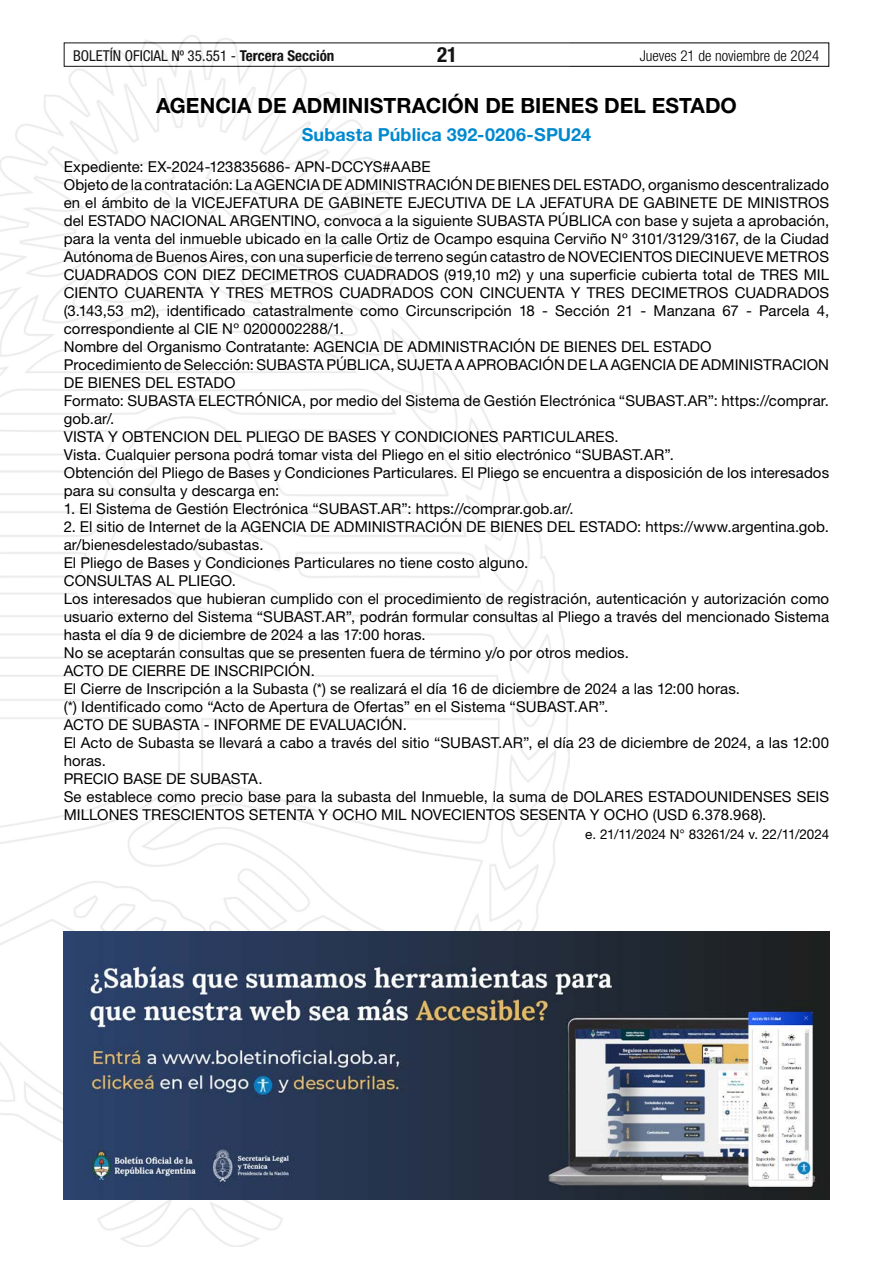
<style>
.page{position:relative;width:893px;height:1263px;background:#fff}
.page>*{position:absolute;margin:0;border:0;box-sizing:border-box;transform-origin:0 0}
.t1{font:700 21px "Helvetica Neue LT Std";letter-spacing:.005em;color:#000}
.t2{font:700 condensed 21px "Helvetica Neue LT Std";color:#000}
.t3{font:700 18px "Helvetica Neue LT Std";letter-spacing:.005em;color:#0089cf}
.t4{font:15px/18px "Helvetica Neue LT Std";letter-spacing:.005em;color:#000}
.t5{font:condensed 15px "Helvetica Neue LT Std";color:#000}
.t6{font:300 condensed 15px "Helvetica Neue LT Std";color:#000}
.t7{font:13.5px "Helvetica Neue LT Std";letter-spacing:-.005em;color:#000}
.s1{font-weight:700}
</style>
<div class="page">
<div style="left:64px;top:43px;width:765px;height:24px;border:1px solid #000"></div>
<img style="left:0;top:35px;width:569px;height:1211px">
<img style="left:64px;top:931px;width:765px;height:268px">
<p class="t5" style="left:73px;top:47px;width:263px">BOLETÍN OFICIAL Nº 35.551 - <span class="s1">Tercera Sección</span></p>
<h1 class="t2" style="left:437px;top:42px;width:22px">21</h1>
<p class="t6" style="left:640px;top:47px;width:181px">Jueves 21 de noviembre de 2024</p>
<h1 class="t1" style="left:156px;top:92px;width:582px">AGENCIA DE ADMINISTRACIÓN DE BIENES DEL ESTADO</h1>
<p class="t3" style="left:302px;top:123px;width:291px">Subasta Pública 392-0206-SPU24</p>
<p class="t4" style="left:64px;top:157px;width:767px">Expediente: EX-2024-123835686- APN-DCCYS#AABE<br>Objeto de la contratación: La AGENCIA DE ADMINISTRACIÓN DE BIENES DEL ESTADO, organismo descentralizado en el ámbito de la VICEJEFATURA DE GABINETE EJECUTIVA DE LA JEFATURA DE GABINETE DE MINISTROS del ESTADO NACIONAL ARGENTINO, convoca a la siguiente SUBASTA PÚBLICA con base y sujeta a aprobación, para la venta del inmueble ubicado en la calle Ortiz de Ocampo esquina Cerviño Nº 3101/3129/3167, de la Ciudad Autónoma de Buenos Aires, con una superficie de terreno según catastro de NOVECIENTOS DIECINUEVE METROS CUADRADOS CON DIEZ DECIMETROS CUADRADOS (919,10 m2) y una superficie cubierta total de TRES MIL CIENTO CUARENTA Y TRES METROS CUADRADOS CON CINCUENTA Y TRES DECIMETROS CUADRADOS (3.143,53 m2), identificado catastralmente como Circunscripción 18 - Sección 21 - Manzana 67 - Parcela 4, correspondiente al CIE Nº 0200002288/1.<br>Nombre del Organismo Contratante: AGENCIA DE ADMINISTRACIÓN DE BIENES DEL ESTADO<br>Procedimiento de Selección: SUBASTA PÚBLICA, SUJETA A APROBACIÓN DE LA AGENCIA DE ADMINISTRACION DE BIENES DEL ESTADO<br>Formato: SUBASTA ELECTRÓNICA, por medio del Sistema de Gestión Electrónica “SUBAST.AR”: https://comprar. gob.ar/.<br>VISTA Y OBTENCION DEL PLIEGO DE BASES Y CONDICIONES PARTICULARES.<br>Vista. Cualquier persona podrá tomar vista del Pliego en el sitio electrónico “SUBAST.AR”.<br>Obtención del Pliego de Bases y Condiciones Particulares. El Pliego se encuentra a disposición de los interesados para su consulta y descarga en:</p>
<p class="t4" style="left:64px;top:499px;width:511px">1. El Sistema de Gestión Electrónica “SUBAST.AR”: https://comprar.gob.ar/.</p>
<p class="t4" style="left:64px;top:517px;width:767px">2. El sitio de Internet de la AGENCIA DE ADMINISTRACIÓN DE BIENES DEL ESTADO: https://www.argentina.gob. ar/bienesdelestado/subastas.<br>El Pliego de Bases y Condiciones Particulares no tiene costo alguno.<br>CONSULTAS AL PLIEGO.<br>Los interesados que hubieran cumplido con el procedimiento de registración, autenticación y autorización como usuario externo del Sistema “SUBAST.AR”, podrán formular consultas al Pliego a través del mencionado Sistema hasta el día 9 de diciembre de 2024 a las 17:00 horas.<br>No se aceptarán consultas que se presenten fuera de término y/o por otros medios.<br>ACTO DE CIERRE DE INSCRIPCIÓN.<br>El Cierre de Inscripción a la Subasta (*) se realizará el día 16 de diciembre de 2024 a las 12:00 horas.<br>(*) Identificado como “Acto de Apertura de Ofertas” en el Sistema “SUBAST.AR”.<br>ACTO DE SUBASTA - INFORME DE EVALUACIÓN.<br>El Acto de Subasta se llevará a cabo a través del sitio “SUBAST.AR”, el día 23 de diciembre de 2024, a las 12:00 horas.<br>PRECIO BASE DE SUBASTA.<br>Se establece como precio base para la subasta del Inmueble, la suma de DOLARES ESTADOUNIDENSES SEIS MILLONES TRESCIENTOS SETENTA Y OCHO MIL NOVECIENTOS SESENTA Y OCHO (USD 6.378.968).</p>
<p class="t7" style="left:585px;top:826px;width:245px">e. 21/11/2024 N° 83261/24 v. 22/11/2024</p>
</div>
